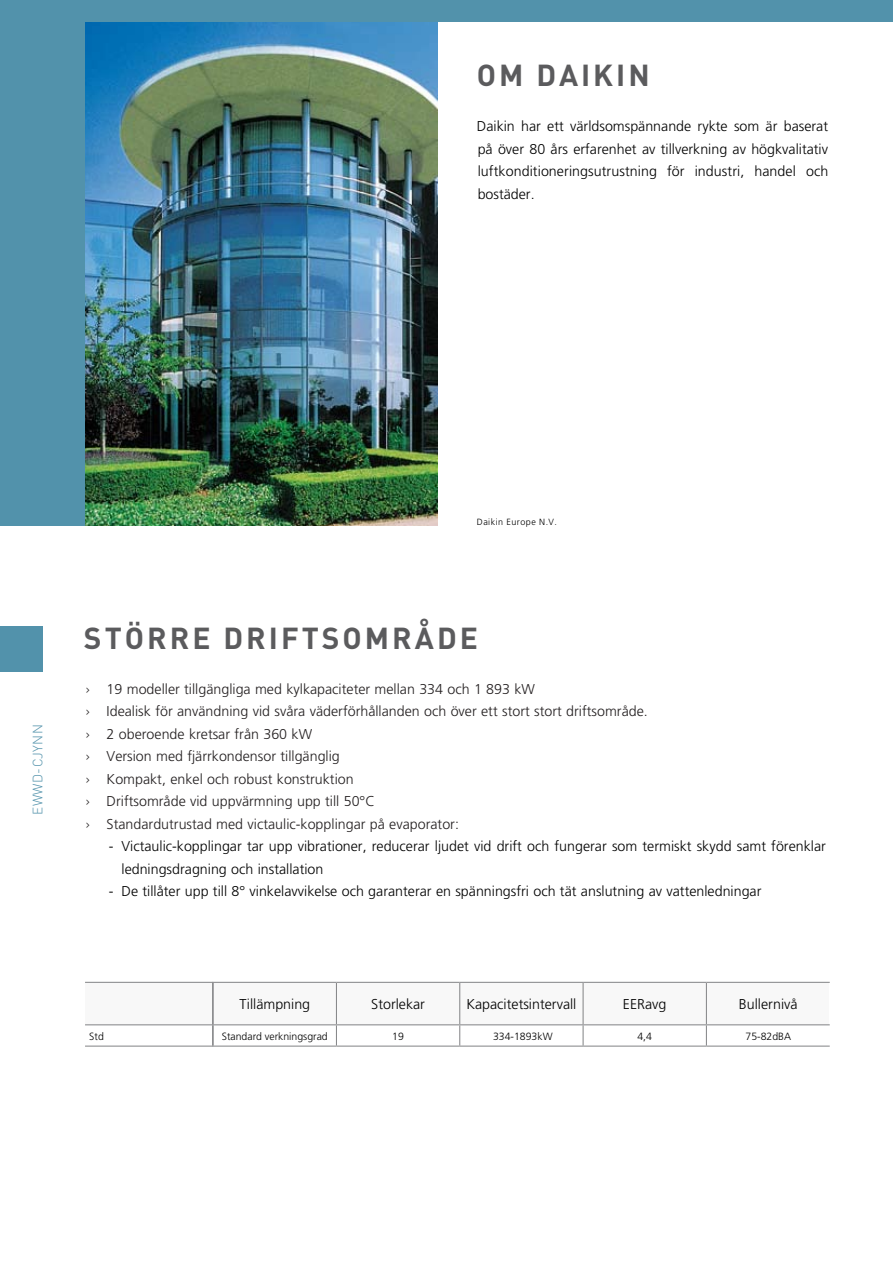
<style>
.page{position:relative;width:893px;height:1263px;background:#fff}
.page>*{position:absolute;margin:0;border:0;box-sizing:border-box;transform-origin:0 0}
.t1{font:700 30px "DIN";letter-spacing:.1em;color:#5b5b5d}
.t2{font:300 14.25px/22.5px "Frutiger";color:#000}
.t3{font:300 14.25px/22.5px "Frutiger";color:#231f20}
.t4{font:300 13.5px "DIN";letter-spacing:.025em;color:#5292ab}
.t5{font:300 10.5px "Frutiger";color:#000}
.t6{font:300 9px "Frutiger";letter-spacing:.05em;color:#000}
.s1{font-family:"DIN"}
</style>
<div class="page">
<div style="left:0;top:0;width:139px;height:525px;background:#5292ab"></div>
<div style="left:0;top:626px;width:43px;height:45px;background:#5292ab"></div>
<img style="left:85px;top:21px;width:352px;height:504px">
<div style="left:85px;top:983px;width:744px;height:41px;background:#f8f8f8"></div>
<hr style="left:213px;top:1045px;width:123px;height:2px;background:#87888a">
<hr style="left:213px;top:982px;width:123px;height:1px;background:#87888a">
<hr style="left:213px;top:983px;width:1px;height:41px;background:#87888a">
<hr style="left:336px;top:982px;width:124px;height:1px;background:#87888a">
<hr style="left:336px;top:983px;width:1px;height:41px;background:#87888a">
<hr style="left:460px;top:982px;width:123px;height:1px;background:#87888a">
<hr style="left:459px;top:983px;width:1px;height:41px;background:#87888a">
<hr style="left:583px;top:982px;width:123px;height:1px;background:#87888a">
<hr style="left:583px;top:983px;width:1px;height:41px;background:#87888a">
<hr style="left:706px;top:982px;width:124px;height:1px;background:#87888a">
<hr style="left:706px;top:983px;width:1px;height:41px;background:#87888a">
<hr style="left:213px;top:1024px;width:123px;height:1px;background:#87888a">
<hr style="left:336px;top:1024px;width:124px;height:1px;background:#87888a">
<svg style="left:336px;top:1025px;width:1px;height:20px"></svg>
<hr style="left:460px;top:1024px;width:123px;height:1px;background:#87888a">
<svg style="left:459px;top:1025px;width:1px;height:20px"></svg>
<hr style="left:583px;top:1024px;width:123px;height:1px;background:#87888a">
<svg style="left:583px;top:1025px;width:1px;height:20px"></svg>
<hr style="left:706px;top:1024px;width:124px;height:1px;background:#87888a">
<svg style="left:706px;top:1025px;width:1px;height:20px"></svg>
<hr style="left:336px;top:1045px;width:124px;height:2px;background:#87888a">
<hr style="left:460px;top:1045px;width:123px;height:2px;background:#87888a">
<hr style="left:583px;top:1045px;width:123px;height:2px;background:#87888a">
<hr style="left:706px;top:1045px;width:124px;height:2px;background:#87888a">
<hr style="left:85px;top:982px;width:128px;height:1px;background:#87888a">
<hr style="left:212px;top:983px;width:1px;height:41px;background:#87888a">
<hr style="left:85px;top:1024px;width:128px;height:1px;background:#87888a">
<svg style="left:212px;top:1025px;width:2px;height:20px"></svg>
<hr style="left:85px;top:1045px;width:128px;height:2px;background:#87888a">
<div style="left:30px;top:0;width:863px;height:21px;background:#5292ab"></div>
<h1 class="t1" style="left:477px;top:55px;width:174px">OM DAIKIN</h1>
<p class="t2" style="left:477px;top:115px;width:353px;text-align:justify">Daikin har ett världsomspännande rykte som är baserat på över 80 års erfarenhet av tillverkning av högkvalitativ luftkonditioneringsutrustning för industri, handel och bostäder.</p>
<p class="t4" style="left:29px;top:815px;width:92px;rotate:-90deg">EWWD-CJYNN</p>
<p class="t6" style="left:477px;top:517px;width:82px">Daikin Europe N.V.</p>
<h1 class="t1" style="left:84px;top:618px;width:395px">STÖRRE DRIFTSOMRÅDE</h1>
<p class="t3" style="left:85px;top:678px;width:564px"><span class="s1">›</span> 19 modeller tillgängliga med kylkapaciteter mellan 334 och 1 893 kW<br><span class="s1">›</span> Idealisk för användning vid svåra väderförhållanden och över ett stort stort driftsområde. <span class="s1">›</span> 2 oberoende kretsar från 360 kW<br><span class="s1">›</span> Version med fjärrkondensor tillgänglig<br><span class="s1">›</span> Kompakt, enkel och robust konstruktion<br><span class="s1">›</span> Driftsområde vid uppvärmning upp till 50°C<br><span class="s1">›</span> Standardutrustad med victaulic-kopplingar på evaporator:</p>
<p class="t2" style="left:122px;top:835px;width:706px;text-indent:-13px">- Victaulic-kopplingar tar upp vibrationer, reducerar ljudet vid drift och fungerar som termiskt skydd samt förenklar ledningsdragning och installation</p>
<p class="t2" style="left:109px;top:880px;width:654px">- De tillåter upp till 8° vinkelavvikelse och garanterar en spänningsfri och tät anslutning av vattenledningar</p>
<p class="t2" style="left:239px;top:993px;width:72px">Tillämpning</p>
<p class="t2" style="left:371px;top:993px;width:55px">Storlekar</p>
<p class="t2" style="left:466px;top:993px;width:112px">Kapacitetsintervall</p>
<p class="t2" style="left:623px;top:993px;width:45px">EERavg</p>
<p class="t2" style="left:739px;top:993px;width:60px">Bullernivå</p>
<p class="t5" style="left:89px;top:1030px;width:16px">Std</p>
<p class="t5" style="left:222px;top:1030px;width:107px">Standard verkningsgrad</p>
<p class="t5" style="left:392px;top:1030px;width:13px">19</p>
<p class="t5" style="left:493px;top:1030px;width:61px">334-1893kW</p>
<p class="t5" style="left:637px;top:1030px;width:16px">4,4</p>
<p class="t5" style="left:746px;top:1030px;width:47px">75-82dBA</p>
</div>
